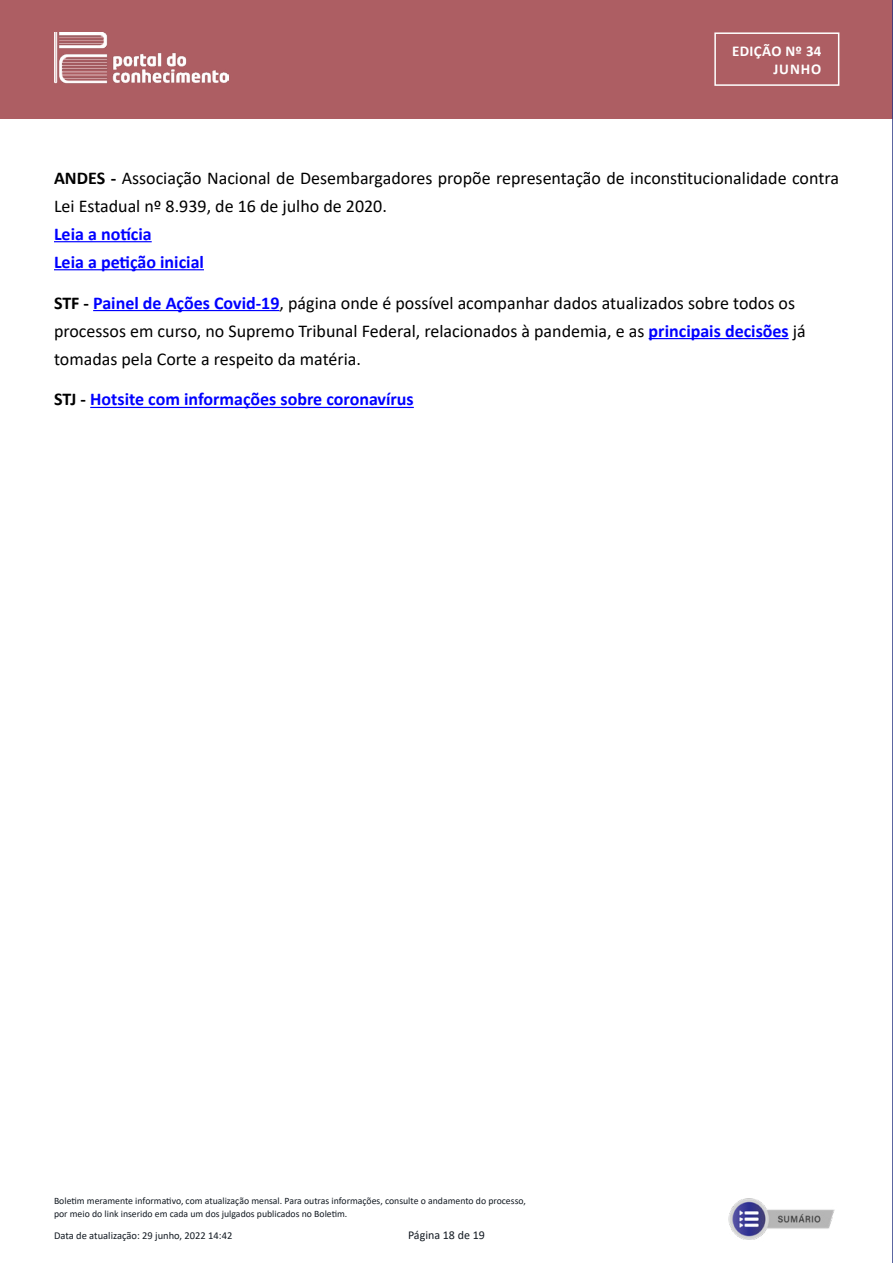
<style>
.page{position:relative;width:893px;height:1263px;background:#fff}
.page>*{position:absolute;margin:0;border:0;box-sizing:border-box;transform-origin:0 0}
.t1{font:18px/28px "Calibri";color:#000}
.t2{font:700 18px/28px "Calibri";color:#00f}
.t3{font:700 15px/18px "Calibri";letter-spacing:.02em;color:#fff;text-align:right}
.t4{font:12px "Calibri";color:#131a22}
.t5{font:10.5px "Calibri";color:#131a22}
.t6{font:9.75px/12.3px "Calibri";color:#131a22}
.s1{font-weight:700}
.s2{font-weight:700;color:#00f}
.s3{color:#000}
</style>
<div class="page">
<div style="left:0;top:0;width:893px;height:118px;background:#ad5e63"></div>
<img style="left:55px;top:33px;width:173px;height:51px">
<div style="left:714px;top:32px;width:125px;height:54px;border:2px solid #fff"></div>
<hr style="left:54px;top:241px;width:98px;height:1px;background:#00f">
<hr style="left:54px;top:269px;width:150px;height:1px;background:#00f">
<hr style="left:93px;top:310px;width:187px;height:1px;background:#00f">
<hr style="left:649px;top:338px;width:140px;height:1px;background:#00f">
<hr style="left:90px;top:407px;width:324px;height:1px;background:#00f">
<img style="left:728px;top:1198px;width:107px;height:42px">
<svg style="left:892px;top:0;width:1px;height:1263px"></svg>
<p class="t3" style="left:732px;top:42px;width:91px">EDIÇÃO Nº 34<br>JUNHO</p>
<p class="t1" style="left:54px;top:163px;width:786px"><span class="s1">ANDES -</span> Associação Nacional de Desembargadores propõe representação de inconstitucionalidade contra<br>Lei Estadual nº 8.939, de 16 de julho de 2020.</p>
<p class="t2" style="left:54px;top:219px;width:152px">Leia a notícia<br>Leia a petição inicial</p>
<p class="t1" style="left:54px;top:288px;width:753px"><span class="s1">STF -</span> <span class="s2">Painel de Ações Covid-19</span>, página onde é possível acompanhar dados atualizados sobre todos os processos em curso, no Supremo Tribunal Federal, relacionados à pandemia, e as <span class="s2">principais decisões</span> já tomadas pela Corte a respeito da matéria.</p>
<p class="t2" style="left:54px;top:385px;width:361px"><span class="s3">STJ -</span> Hotsite com informações sobre coronavírus</p>
<p class="t6" style="left:54px;top:1195px;width:473px">Boletim meramente informativo, com atualização mensal. Para outras informações, consulte o andamento do processo, por meio do link inserido em cada um dos julgados publicados no Boletim.</p>
<p class="t5" style="left:54px;top:1229px;width:180px">Data de atualização: 29 junho, 2022 14:42</p>
<p class="t4" style="left:408px;top:1227px;width:78px">Página 18 de 19</p>
</div>
